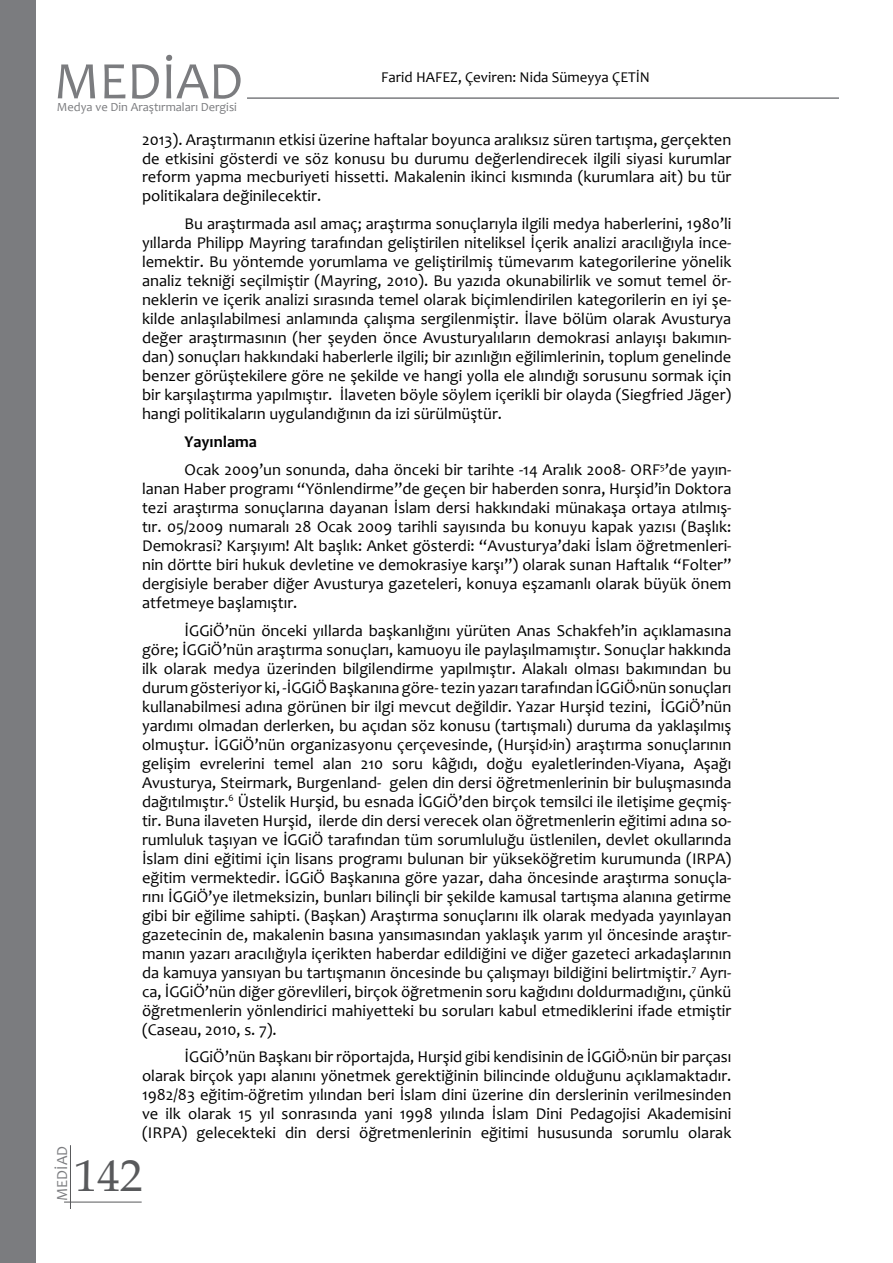
<style>
.page{position:relative;width:893px;height:1263px;background:#fff}
.page>*{position:absolute;margin:0;border:0;box-sizing:border-box;transform-origin:0 0}
.t1{font:53.25px "Candara";color:#7b7c7f}
.t2{font:45px "Book Antiqua";color:#58595b}
.t3{font:16.5px/19px "Candara";color:#000;text-align:justify}
.t4{font:15.45px "Candara";color:#7b7c7f}
.t5{font:15px "Candara";color:#000}
.t6{font:12.45px "Candara";color:#7b7c7f}
.s1{font-weight:700}
</style>
<div class="page">
<hr style="left:247px;top:97px;width:592px;height:2px;background:#7b7c7f">
<div style="left:0;top:0;width:35px;height:1263px;background:#7b7c7f"></div>
<hr style="left:70px;top:1145px;width:1px;height:64px;background:#58595b">
<hr style="left:64px;top:1202px;width:78px;height:1px;background:#58595b">
<h1 class="t1" style="left:54px;top:48px;width:191px">MEDİAD</h1>
<p class="t6" style="left:57px;top:99px;width:181px">Medya ve Din Araştırmaları Dergisi</p>
<p class="t5" style="left:381px;top:68px;width:270px">Farid HAFEZ, Çeviren: Nida Sümeyya ÇETİN</p>
<p class="t4" style="left:52px;top:1201px;width:56px;rotate:-90deg">MEDİAD</p>
<p class="t3" style="left:142px;top:129px;width:591px">2013). Araştırmanın etkisi üzerine haftalar boyunca aralıksız süren tartışma, gerçekten de etkisini gösterdi ve söz konusu bu durumu değerlendirecek ilgili siyasi kurumlar reform yapma mecburiyeti hissetti. Makalenin ikinci kısmında (kurumlara ait) bu tür politikalara değinilecektir.</p>
<p class="t3" style="left:142px;top:214px;width:591px;text-indent:43px">Bu araştırmada asıl amaç; araştırma sonuçlarıyla ilgili medya haberlerini, 1980’li yıllarda Philipp Mayring tarafından geliştirilen niteliksel İçerik analizi aracılığıyla ince&shy;lemektir. Bu yöntemde yorumlama ve geliştirilmiş tümevarım kategorilerine yönelik analiz tekniği seçilmiştir (Mayring, 2010). Bu yazıda okunabilirlik ve somut temel ör&shy;neklerin ve içerik analizi sırasında temel olarak biçimlendirilen kategorilerin en iyi şe&shy;kilde anlaşılabilmesi anlamında çalışma sergilenmiştir. İlave bölüm olarak Avusturya değer araştırmasının (her şeyden önce Avusturyalıların demokrasi anlayışı bakımın&shy;dan) sonuçları hakkındaki haberlerle ilgili; bir azınlığın eğilimlerinin, toplum genelinde benzer görüştekilere göre ne şekilde ve hangi yolla ele alındığı sorusunu sormak için bir karşılaştırma yapılmıştır. İlaveten böyle söylem içerikli bir olayda (Siegfried Jäger) hangi politikaların uygulandığının da izi sürülmüştür.</p>
<p class="t3" style="left:185px;top:428px;width:548px;line-height:27.9px"><span class="s1">Yayınlama<br></span>Ocak 2009’un sonunda, daha önceki bir tarihte -14 Aralık 2008- ORF<sup>5</sup>’de yayın-</p>
<p class="t3" style="left:142px;top:479px;width:591px">lanan Haber programı “Yönlendirme”de geçen bir haberden sonra, Hurşid’in Doktora tezi araştırma sonuçlarına dayanan İslam dersi hakkındaki münakaşa ortaya atılmış&shy;tır. 05/2009 numaralı 28 Ocak 2009 tarihli sayısında bu konuyu kapak yazısı (Başlık:<br>Demokrasi? Karşıyım! Alt başlık: Anket gösterdi: “Avusturya’daki İslam öğretmenleri&shy;nin dörtte biri hukuk devletine ve demokrasiye karşı”) olarak sunan Haftalık “Folter” dergisiyle beraber diğer Avusturya gazeteleri, konuya eşzamanlı olarak büyük önem atfetmeye başlamıştır.</p>
<p class="t3" style="left:142px;top:621px;width:591px;text-indent:43px">İGGiÖ’nün önceki yıllarda başkanlığını yürüten Anas Schakfeh’in açıklamasına göre; İGGiÖ’nün araştırma sonuçları, kamuoyu ile paylaşılmamıştır. Sonuçlar hakkında ilk olarak medya üzerinden bilgilendirme yapılmıştır. Alakalı olması bakımından bu durum gösteriyor ki, -İGGiÖ Başkanına göre- tezin yazarı tarafından İGGiÖ›nün sonuçları kullanabilmesi adına görünen bir ilgi mevcut değildir. Yazar Hurşid tezini, İGGiÖ’nün yardımı olmadan derlerken, bu açıdan söz konusu (tartışmalı) duruma da yaklaşılmış olmuştur. İGGiÖ’nün organizasyonu çerçevesinde, (Hurşid›in) araştırma sonuçlarının gelişim evrelerini temel alan 210 soru kâğıdı, doğu eyaletlerinden-Viyana, Aşağı Avusturya, Steirmark, Burgenland- gelen din dersi öğretmenlerinin bir buluşmasında dağıtılmıştır.<sup>6</sup> Üstelik Hurşid, bu esnada İGGiÖ’den birçok temsilci ile iletişime geçmiş&shy;tir. Buna ilaveten Hurşid, ilerde din dersi verecek olan öğretmenlerin eğitimi adına so&shy;rumluluk taşıyan ve İGGiÖ tarafından tüm sorumluluğu üstlenilen, devlet okullarında İslam dini eğitimi için lisans programı bulunan bir yükseköğretim kurumunda (IRPA) eğitim vermektedir. İGGiÖ Başkanına göre yazar, daha öncesinde araştırma sonuçla&shy;rını İGGiÖ’ye iletmeksizin, bunları bilinçli bir şekilde kamusal tartışma alanına getirme gibi bir eğilime sahipti. (Başkan) Araştırma sonuçlarını ilk olarak medyada yayınlayan gazetecinin de, makalenin basına yansımasından yaklaşık yarım yıl öncesinde araştır&shy;manın yazarı aracılığıyla içerikten haberdar edildiğini ve diğer gazeteci arkadaşlarının da kamuya yansıyan bu tartışmanın öncesinde bu çalışmayı bildiğini belirtmiştir.<sup>7</sup> Ayrı&shy;ca, İGGiÖ’nün diğer görevlileri, birçok öğretmenin soru kağıdını doldurmadığını, çünkü öğretmenlerin yönlendirici mahiyetteki bu soruları kabul etmediklerini ifade etmiştir (Caseau, 2010, s. 7).</p>
<p class="t3" style="left:142px;top:1047px;width:591px;text-indent:43px">İGGiÖ’nün Başkanı bir röportajda, Hurşid gibi kendisinin de İGGiÖ›nün bir parçası olarak birçok yapı alanını yönetmek gerektiğinin bilincinde olduğunu açıklamaktadır.<br>1982/83 eğitim-öğretim yılından beri İslam dini üzerine din derslerinin verilmesinden ve ilk olarak 15 yıl sonrasında yani 1998 yılında İslam Dini Pedagojisi Akademisini (IRPA) gelecekteki din dersi öğretmenlerinin eğitimi hususunda sorumlu olarak</p>
<h2 class="t2" style="left:75px;top:1144px;width:69px">142</h2>
</div>
